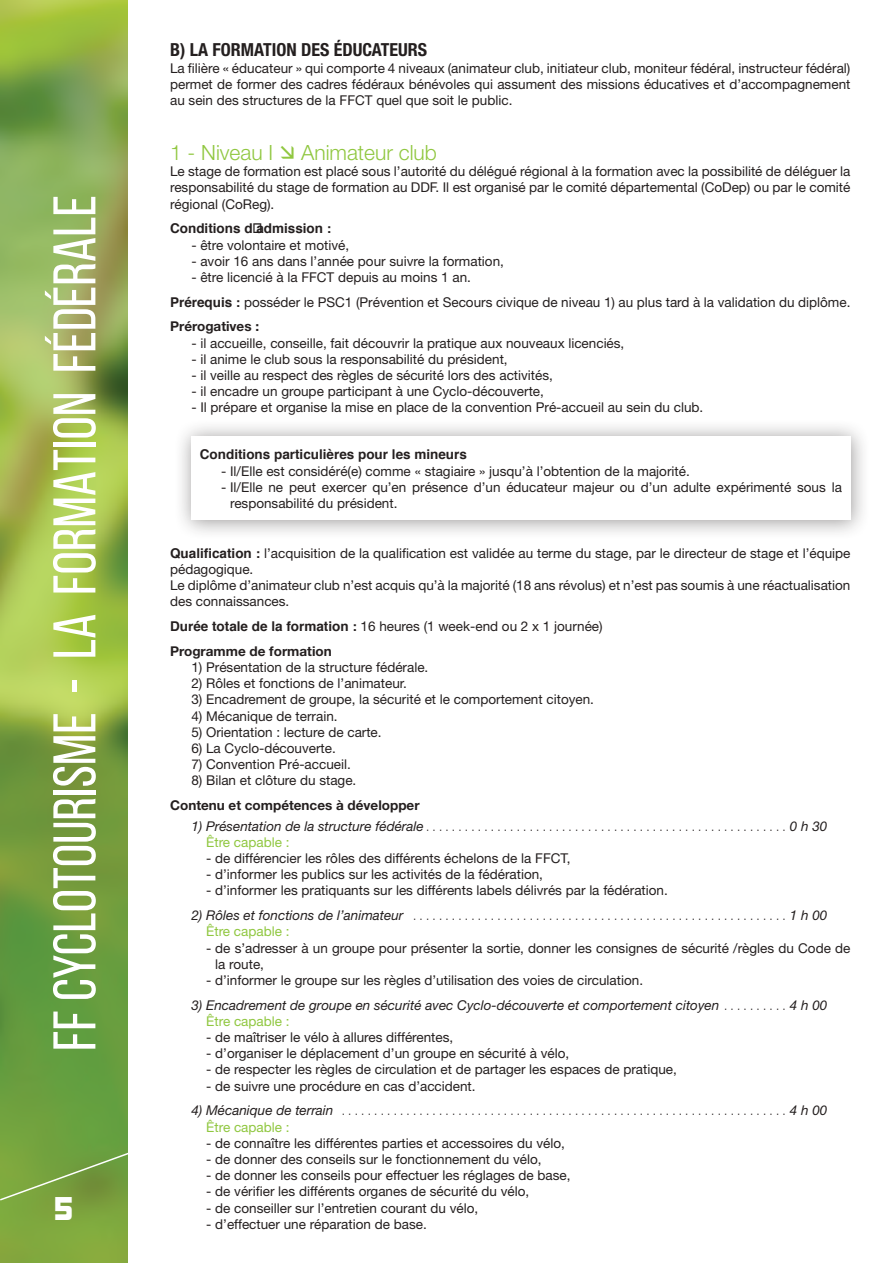
<style>
.page{position:relative;width:893px;height:1263px;background:#fff}
.page>*{position:absolute;margin:0;border:0;box-sizing:border-box;transform-origin:0 0}
.t1{font:60px "Bebas Neue";color:#fff}
.t2{font:30px "Kimberley";color:#fff}
.t3{font:300 21px "Helvetica Neue";color:#90c740}
.t4{font:700 condensed 18px "Helvetica Neue";color:#241f1f}
.t5{font:13.5px/16.2px "Helvetica Neue";color:#241f1f}
.t6{font:300 condensed 13.5px/16.2px "Helvetica Neue";color:#241f1f}
.t7{font:italic 13.5px/16.2px "Helvetica Neue";color:#241f1f}
.t8{font:700 13.5px "Helvetica";color:#241f1f}
.t9{font:700 13.5px "Helvetica Neue";color:#241f1f}
.s1{font-family:"Helvetica";font-weight:700}
.s2{font-weight:700}
.s3{font-weight:400;font-style:italic;font-stretch:normal}
.s4{font-weight:400;font-stretch:normal;color:#90c740}
.s5{font-weight:300;font-style:normal;font-stretch:condensed}
.s6{font-style:normal;color:#90c740}
</style>
<div class="page">
<div style="left:174px;top:419px;width:697px;height:122px;background:#241f1f;opacity:.45"></div>
<div style="left:191px;top:436px;width:659px;height:84px;background:#fff"></div>
<img style="left:0;top:0;width:128px;height:1263px">
<svg style="left:0;top:1151px;width:128px;height:51px;background:#79a142"></svg>
<h1 class="t1" style="left:42px;top:1051px;width:858px;rotate:-90deg">FF CYCLOTOURISME - LA FORMATION FÉDÉRALE</h1>
<h2 class="t2" style="left:55px;top:1191px;width:20px">5</h2>
<h3 class="t4" style="left:170px;top:39px;width:258px">B) LA FORMATION DES ÉDUCATEURS</h3>
<p class="t5" style="left:170px;top:60px;width:682px;text-align:justify">La filière « éducateur » qui comporte 4 niveaux (animateur club, initiateur club, moniteur fédéral, instructeur fédéral) permet de former des cadres fédéraux bénévoles qui assument des missions éducatives et d’accompagnement au sein des structures de la FFCT quel que soit le public.</p>
<h3 class="t3" style="left:170px;top:140px;width:105px">1 - Niveau I</h3>
<h3 class="t3" style="left:301px;top:140px;width:137px">Animateur club</h3>
<p class="t5" style="left:170px;top:163px;width:682px;text-align:justify">Le stage de formation est placé sous l’autorité du délégué régional à la formation avec la possibilité de déléguer la responsabilité du stage de formation au DDF. Il est organisé par le comité départemental (CoDep) ou par le comité régional (CoReg).</p>
<p class="t8" style="left:170px;top:216px;width:163px">Conditions d’admission :</p>
<p class="t5" style="left:191px;top:236px;width:159px">- être volontaire et motivé,</p>
<p class="t5" style="left:191px;top:253px;width:314px">- avoir 16 ans dans l’année pour suivre la formation,</p>
<p class="t5" style="left:170px;top:265px;width:682px;line-height:24.8px;text-indent:21px">- être licencié à la FFCT depuis au moins 1 an.<br><span class="s1">Prérequis :</span> posséder le PSC1 (Prévention et Secours civique de niveau 1) au plus tard à la validation du diplôme.<br><span class="s2">Prérogatives :</span></p>
<p class="t5" style="left:191px;top:334px;width:435px">- il accueille, conseille, fait découvrir la pratique aux nouveaux licenciés,</p>
<p class="t5" style="left:191px;top:351px;width:318px">- il anime le club sous la responsabilité du président,</p>
<p class="t5" style="left:191px;top:367px;width:363px">- il veille au respect des règles de sécurité lors des activités,</p>
<p class="t5" style="left:191px;top:383px;width:354px">- il encadre un groupe participant à une Cyclo-découverte,</p>
<p class="t5" style="left:191px;top:399px;width:513px">- Il prépare et organise la mise en place de la convention Pré-accueil au sein du club.</p>
<p class="t8" style="left:200px;top:442px;width:269px">Conditions particulières pour les mineurs</p>
<p class="t5" style="left:221px;top:462px;width:470px">- Il/Elle est considéré(e) comme « stagiaire » jusqu’à l’obtention de la majorité.</p>
<p class="t5" style="left:230px;top:479px;width:613px;text-indent:-9px">- Il/Elle ne peut exercer qu’en présence d’un éducateur majeur ou d’un adulte expérimenté sous la responsabilité du président.</p>
<p class="t5" style="left:170px;top:545px;width:682px"><span class="s1">Qualification :</span> l’acquisition de la qualification est validée au terme du stage, par le directeur de stage et l’équipe pédagogique.<br>Le diplôme d’animateur club n’est acquis qu’à la majorité (18 ans révolus) et n’est pas soumis à une réactualisation des connaissances.</p>
<p class="t5" style="left:170px;top:614px;width:434px;line-height:24.8px"><span class="s1">Durée totale de la formation :</span> 16 heures (1 week-end ou 2 x 1 journée)<br><span class="s2">Programme de formation</span></p>
<p class="t5" style="left:191px;top:659px;width:239px">1) Présentation de la structure fédérale.</p>
<p class="t5" style="left:191px;top:675px;width:217px">2) Rôles et fonctions de l’animateur.</p>
<p class="t5" style="left:191px;top:691px;width:404px">3) Encadrement de groupe, la sécurité et le comportement citoyen.</p>
<p class="t5" style="left:191px;top:707px;width:148px">4) Mécanique de terrain.</p>
<p class="t5" style="left:191px;top:724px;width:192px">5) Orientation : lecture de carte.</p>
<p class="t5" style="left:191px;top:740px;width:146px">6) La Cyclo-découverte.</p>
<p class="t5" style="left:191px;top:756px;width:161px">7) Convention Pré-accueil.</p>
<p class="t5" style="left:191px;top:772px;width:167px">8) Bilan et clôture du stage.</p>
<p class="t9" style="left:170px;top:797px;width:251px">Contenu et compétences à développer</p>
<p class="t6" style="left:206px;top:818px;width:623px;text-indent:-15px"><span class="s3">1) Présentation de la structure fédérale</span> . . . . . . . . . . . . . . . . . . . . . . . . . . . . . . . . . . . . . . . . . . . . . . . . . . . . . . . <span class="s3">0 h 30<br></span><span class="s4">Être capable :</span></p>
<p class="t5" style="left:206px;top:850px;width:366px">- de différencier les rôles des différents échelons de la FFCT,</p>
<p class="t5" style="left:206px;top:866px;width:338px">- d’informer les publics sur les activités de la fédération,</p>
<p class="t5" style="left:206px;top:882px;width:461px">- d’informer les pratiquants sur les différents labels délivrés par la fédération.</p>
<p class="t6" style="left:206px;top:907px;width:623px;text-indent:-15px"><span class="s3">2) Rôles et fonctions de l’animateur</span> . . . . . . . . . . . . . . . . . . . . . . . . . . . . . . . . . . . . . . . . . . . . . . . . . . . . . . . . . <span class="s3">1 h 00<br></span><span class="s4">Être capable :</span></p>
<p class="t5" style="left:215px;top:939px;width:637px;text-indent:-9px">- de s’adresser à un groupe pour présenter la sortie, donner les consignes de sécurité /règles du Code de la route,</p>
<p class="t5" style="left:206px;top:972px;width:438px">- d’informer le groupe sur les règles d’utilisation des voies de circulation.</p>
<p class="t7" style="left:206px;top:996px;width:623px;text-indent:-15px">3) Encadrement de groupe en sécurité avec Cyclo-découverte et comportement citoyen <span class="s5">. . . . . . . . .</span> 4 h 00<br><span class="s6">Être capable :</span></p>
<p class="t5" style="left:206px;top:1029px;width:249px">- de maîtriser le vélo à allures différentes,</p>
<p class="t5" style="left:206px;top:1045px;width:364px">- d’organiser le déplacement d’un groupe en sécurité à vélo,</p>
<p class="t5" style="left:206px;top:1061px;width:472px">- de respecter les règles de circulation et de partager les espaces de pratique,</p>
<p class="t5" style="left:206px;top:1077px;width:269px">- de suivre une procédure en cas d’accident.</p>
<p class="t6" style="left:206px;top:1102px;width:623px;text-indent:-15px"><span class="s3">4) Mécanique de terrain</span> . . . . . . . . . . . . . . . . . . . . . . . . . . . . . . . . . . . . . . . . . . . . . . . . . . . . . . . . . . . . . . . . . . . . <span class="s3">4 h 00<br></span><span class="s4">Être capable :</span></p>
<p class="t5" style="left:206px;top:1135px;width:360px">- de connaître les différentes parties et accessoires du vélo,</p>
<p class="t5" style="left:206px;top:1151px;width:337px">- de donner des conseils sur le fonctionnement du vélo,</p>
<p class="t5" style="left:206px;top:1167px;width:366px">- de donner les conseils pour effectuer les réglages de base,</p>
<p class="t5" style="left:206px;top:1183px;width:324px">- de vérifier les différents organes de sécurité du vélo,</p>
<p class="t5" style="left:206px;top:1199px;width:274px">- de conseiller sur l’entretien courant du vélo,</p>
<p class="t5" style="left:206px;top:1216px;width:220px">- d’effectuer une réparation de base.</p>
</div>
